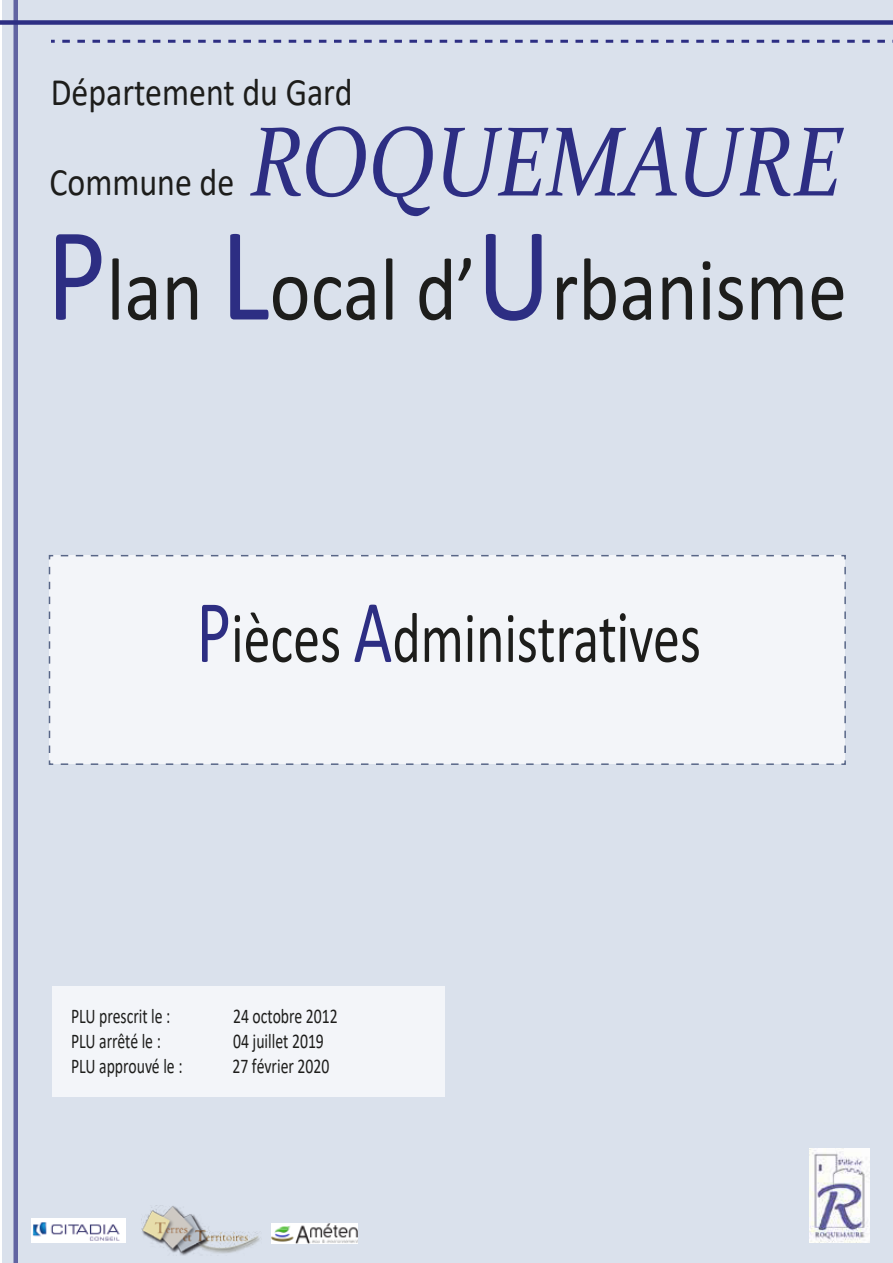
<style>
.page{position:relative;width:893px;height:1263px;background:#fff}
.page>*{position:absolute;margin:0;border:0;box-sizing:border-box;transform-origin:0 0}
.t1{font:italic 99px "Constantia";color:#2d2e83;scale:.87 1}
.t2{font:89.85px "Calibri";color:#1d1d1b;scale:.87 1}
.t3{font:72px "Calibri";color:#1d1d1b;scale:.75 1}
.t4{font:39px "Calibri";color:#1d1d1b;scale:.87 1}
.t5{font:21px "Calibri";color:#1d1d1b;scale:.75 1}
.s1{font-size:134.85px;color:#2d2e83}
.s2{font-size:90px;color:#2d2e83}
.s3{font-family:"Myriad Pro"}
</style>
<div class="page">
<div style="left:2px;top:0;width:891px;height:1262px;background:#dae1ec"></div>
<div style="left:50px;top:556px;width:795px;height:208px;background:#f3f5f9"></div>
<svg style="left:49px;top:759px;width:785px;height:6px"></svg>
<svg style="left:49px;top:555px;width:6px;height:198px"></svg>
<svg style="left:61px;top:555px;width:785px;height:5px"></svg>
<svg style="left:841px;top:567px;width:5px;height:198px"></svg>
<hr style="left:14px;top:0;width:4px;height:1263px;background:#6164a2">
<div style="left:0;top:20px;width:893px;height:5px;background:#2d2e83"></div>
<svg style="left:51px;top:40px;width:4px;height:3px"></svg>
<svg style="left:62px;top:40px;width:831px;height:3px"></svg>
<img style="left:32px;top:1218px;width:93px;height:24px">
<div style="left:52px;top:986px;width:393px;height:110px;background:#f3f5f9"></div>
<img style="left:809px;top:1148px;width:60px;height:95px">
<img style="left:271px;top:1223px;width:87px;height:20px">
<img style="left:141px;top:1206px;width:119px;height:49px">
<h3 class="t4" style="left:51px;top:65px;width:348px">Département du Gard</h3>
<h3 class="t4" style="left:50px;top:155px;width:214px">Commune de</h3>
<h1 class="t1" style="left:250px;top:94px;width:682px">ROQUEMAURE</h1>
<h2 class="t2" style="left:46px;top:227px;width:922px"><span class="s1">P</span>lan <span class="s1">L</span>ocal d’<span class="s1">U</span>rbanisme</h2>
<h3 class="t3" style="left:196px;top:588px;width:674px"><span class="s2">P</span>ièces <span class="s2">A</span>dministra<span class="s3">ti</span>ves</h3>
<p class="t5" style="left:71px;top:1001px;width:134px">PLU prescrit le :</p>
<p class="t5" style="left:233px;top:1001px;width:141px">24 octobre 2012</p>
<p class="t5" style="left:71px;top:1027px;width:121px">PLU arrêté le :</p>
<p class="t5" style="left:233px;top:1027px;width:123px">04 juillet 2019</p>
<p class="t5" style="left:71px;top:1052px;width:150px">PLU approuvé le :</p>
<p class="t5" style="left:232px;top:1052px;width:131px">27 février 2020</p>
</div>
